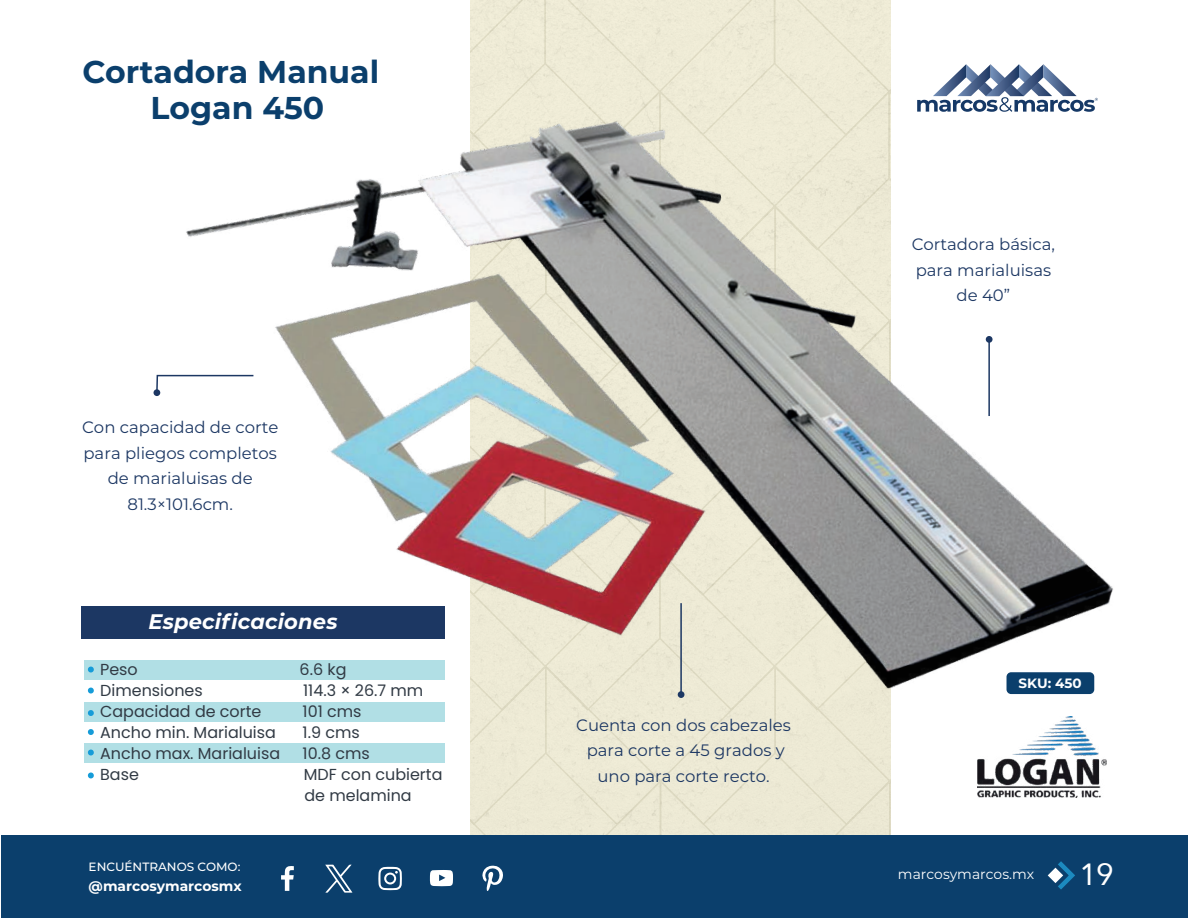
<style>
.page{position:relative;width:1188px;height:918px;background:#fff}
.page>*{position:absolute;margin:0;border:0;box-sizing:border-box;transform-origin:0 0}
.t1{font:700 31.5px/36.8px "Montserrat";color:#0b3f6c;text-align:center}
.t2{font:30.6px "Avenir";color:#fff}
.t3{font:italic 700 21px "Montserrat";letter-spacing:.01em;color:#fff}
.t4{font:16.5px/25.5px "Montserrat";color:#1c3763;text-align:center}
.t5{font:15.9px/21px "Poppins";color:#313a44}
.t6{font:700 13.95px "Montserrat";color:#fff}
.t7{font:13.95px "Montserrat";color:#fff}
.t8{font:700 13.5px "Montserrat";color:#fff}
.t9{font:500 12px "Montserrat";color:#fff}
</style>
<div class="page">
<div style="left:84px;top:743px;width:361px;height:19px;background:#b1dfe5"></div>
<div style="left:84px;top:702px;width:361px;height:19px;background:#b1dfe5"></div>
<div style="left:84px;top:660px;width:361px;height:19px;background:#b1dfe5"></div>
<svg style="left:87px;top:772px;width:7px;height:7px"></svg>
<svg style="left:87px;top:749px;width:7px;height:7px"></svg>
<svg style="left:87px;top:729px;width:7px;height:6px"></svg>
<svg style="left:88px;top:710px;width:6px;height:6px"></svg>
<svg style="left:87px;top:687px;width:7px;height:7px"></svg>
<svg style="left:87px;top:666px;width:7px;height:7px"></svg>
<div style="left:81px;top:607px;width:364px;height:32px;background:#1c3763"></div>
<img style="left:136px;top:66px;width:977px;height:656px">
<div style="left:1px;top:835px;width:1187px;height:83px;background:#0b3f6c"></div>
<svg style="left:470px;top:1px;width:421px;height:890px;background:#c0beb5"></svg>
<svg style="left:430px;top:870px;width:23px;height:16px"></svg>
<svg style="left:325px;top:865px;width:27px;height:28px"></svg>
<svg style="left:281px;top:866px;width:13px;height:25px"></svg>
<svg style="left:378px;top:867px;width:24px;height:23px"></svg>
<svg style="left:1047px;top:861px;width:28px;height:29px"></svg>
<img style="left:978px;top:716px;width:129px;height:82px">
<div style="left:1007px;top:672px;width:87px;height:22px;background:#0b3f6c;border-radius:5px"></div>
<h1 class="t1" style="left:83px;top:51px;width:298px">Cortadora Manual<br>Logan 450</h1>
<p class="t4" style="left:82px;top:414px;width:198px">Con capacidad de corte para pliegos completos de marialuisas de<br>81.3×101.6cm.</p>
<p class="t3" style="left:148px;top:606px;width:191px">Especificaciones</p>
<p class="t5" style="left:100px;top:659px;width:39px">Peso</p>
<p class="t5" style="left:300px;top:659px;width:48px">6.6 kg</p>
<p class="t5" style="left:100px;top:680px;width:104px">Dimensiones</p>
<p class="t5" style="left:303px;top:680px;width:122px">114.3 × 26.7 mm</p>
<p class="t5" style="left:100px;top:701px;width:163px">Capacidad de corte</p>
<p class="t5" style="left:303px;top:701px;width:60px">101 cms</p>
<p class="t5" style="left:100px;top:722px;width:177px">Ancho min. Marialuisa</p>
<p class="t5" style="left:303px;top:722px;width:59px">1.9 cms</p>
<p class="t5" style="left:100px;top:743px;width:181px">Ancho max. Marialuisa</p>
<p class="t5" style="left:303px;top:743px;width:69px">10.8 cms</p>
<p class="t5" style="left:100px;top:764px;width:40px">Base</p>
<p class="t5" style="left:304px;top:764px;width:140px">MDF con cubierta de melamina</p>
<p class="t9" style="left:89px;top:859px;width:153px">ENCUÉNTRANOS COMO:</p>
<p class="t6" style="left:89px;top:876px;width:155px">@marcosymarcosmx</p>
<p class="t4" style="left:912px;top:231px;width:145px">Cortadora básica, para marialuisas de 40”</p>
<p class="t4" style="left:576px;top:711px;width:216px">Cuenta con dos cabezales para corte a 45 grados y uno para corte recto.</p>
<p class="t8" style="left:1019px;top:674px;width:64px">SKU: 450</p>
<p class="t7" style="left:898px;top:864px;width:138px">marcosymarcos.mx</p>
<h2 class="t2" style="left:1080px;top:850px;width:35px">19</h2>
</div>
